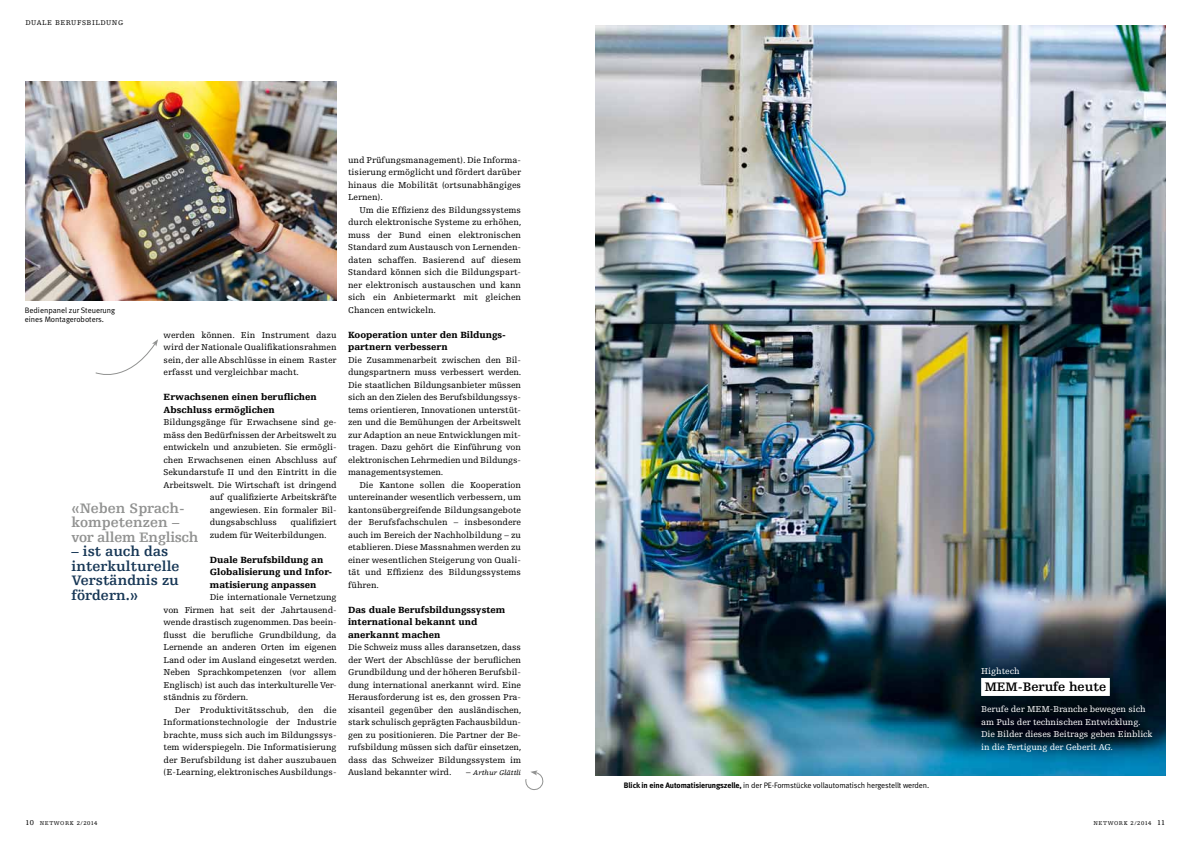
<style>
.page{position:relative;width:1191px;height:842px;background:#fff}
.page>*{position:absolute;margin:0;border:0;box-sizing:border-box;transform-origin:0 0}
.t1{font:700 14.5px/14.5px "Egyptienne F";color:#173756}
.t2{font:700 14.5px/14.5px "Egyptienne F";letter-spacing:-.005em;color:#919291}
.t3{font:700 13px "Egyptienne F";letter-spacing:-.005em;color:#000}
.t4{font:900 9.5px/12.5px "Egyptienne F";color:#000}
.t5{font:9px/12.5px "Egyptienne F";letter-spacing:-.01em;color:#000;text-align:justify}
.t6{font:9px/12.5px "Egyptienne F";letter-spacing:-.01em;color:#fff}
.t7{font:7.9px/9.4px "Meta Normal LF";letter-spacing:-.01em;color:#000}
.t8{font:7.3px "Egyptienne F";letter-spacing:.07em;color:#000}
.t9{font:italic 7.3px "Egyptienne F";color:#000}
.t10{font:5.9px "Egyptienne F";letter-spacing:.1em;color:#000}
.s1{font-style:normal;font-size:9px}
.s2{font-family:"Meta Bold LF"}
.s3{font-size:7.5px}
</style>
<div class="page">
<svg style="left:95px;top:339px;width:63px;height:36px"></svg>
<img style="left:26px;top:82px;width:311px;height:218px">
<svg style="left:525px;top:770px;width:19px;height:20px"></svg>
<img style="left:595px;top:25px;width:570px;height:750px">
<div style="left:981px;top:678px;width:128px;height:18px;background:#fff"></div>
<p class="t8" style="left:25px;top:19px;width:52px">Duale Be rufsbi</p>
<p class="t8" style="left:95px;top:19px;width:28px">ldung</p>
<p class="t7" style="left:25px;top:305px;width:92px">Bedienpanel zur Steuerung eines Montageroboters.</p>
<p class="t5" style="left:164px;top:328px;width:174px">werden können. Ein Instrument dazu wird der Nationale Qualifikationsrahmen sein, der alle Abschlüsse in einem Raster erfasst und vergleichbar macht.</p>
<p class="t4" style="left:164px;top:391px;width:155px">Erwachsenen einen beruflichen<br>Abschluss ermöglichen</p>
<p class="t5" style="left:164px;top:416px;width:174px">Bildungsgänge für Erwachsene sind ge-</p>
<p class="t5" style="left:164px;top:428px;width:174px">mäss den Bedürfnissen der Arbeitswelt zu</p>
<p class="t5" style="left:164px;top:441px;width:174px">entwickeln und anzubieten. Sie ermögli-</p>
<p class="t5" style="left:164px;top:453px;width:174px">chen Erwachsenen einen Abschluss auf</p>
<p class="t5" style="left:164px;top:466px;width:174px">Sekundarstufe II und den Eintritt in die</p>
<p class="t5" style="left:164px;top:478px;width:174px">Arbeitswelt. Die Wirtschaft ist dringend</p>
<p class="t5" style="left:210px;top:491px;width:128px">auf qualifizierte Arbeitskräfte</p>
<p class="t5" style="left:210px;top:503px;width:128px">angewiesen. Ein formaler Bil-</p>
<p class="t5" style="left:210px;top:516px;width:69px">dungsabschluss</p>
<h1 class="t2" style="left:72px;top:501px;width:128px">«Neben Sprach&shy;kompetenzen – vor allem Englisch</h1>
<h1 class="t1" style="left:72px;top:544px;width:109px">– ist auch das interkulturelle<br>Verständnis zu fördern.»</h1>
<p class="t5" style="left:210px;top:516px;width:128px;text-indent:81px">qualifiziert zudem für Weiterbildungen.</p>
<p class="t4" style="left:210px;top:553px;width:124px">Duale Berufsbildung an<br>Globalisierung und Infor&shy;matisierung anpassen</p>
<p class="t5" style="left:164px;top:591px;width:175px;text-align:left;text-indent:46px">Die internationale Vernetzung von Firmen hat seit der Jahrtausend&shy;wende drastisch zugenommen. Das beein&shy;flusst die berufliche Grundbildung, da Lernende an anderen Orten im eigenen Land oder im Ausland eingesetzt werden.<br>Neben Sprachkompetenzen (vor allem Englisch) ist auch das interkulturelle Ver&shy;ständnis zu fördern.</p>
<p class="t5" style="left:164px;top:703px;width:174px;text-indent:11px">Der Produktivitätsschub, den die Informationstechnologie der Industrie brachte, muss sich auch im Bildungssys&shy;tem widerspiegeln. Die Informatisierung der Berufsbildung ist daher auszubauen (E-Learning, elektronisches Ausbildungs-</p>
<p class="t5" style="left:348px;top:153px;width:174px">und Prüfungsmanagement). Die Informa&shy;tisierung ermöglicht und fördert darüber hinaus die Mobilität (ortsunabhängiges Lernen).</p>
<p class="t5" style="left:348px;top:203px;width:175px;text-indent:11px">Um die Effizienz des Bildungssystems durch elektronische Systeme zu erhöhen, muss der Bund einen elektronischen Standard zum Austausch von Lernenden&shy;daten schaffen. Basierend auf diesem Standard können sich die Bildungspart&shy;ner elektronisch austauschen und kann sich ein Anbietermarkt mit gleichen Chancen entwickeln.</p>
<p class="t4" style="left:348px;top:328px;width:159px">Kooperation unter den Bildungs&shy;partnern verbessern</p>
<p class="t5" style="left:348px;top:353px;width:175px">Die Zusammenarbeit zwischen den Bil&shy;dungspartnern muss verbessert werden.<br>Die staatlichen Bildungsanbieter müssen sich an den Zielen des Berufsbildungssys&shy;tems orientieren, Innovationen unterstüt&shy;zen und die Bemühungen der Arbeitswelt zur Adaption an neue Entwicklungen mit&shy;tragen. Dazu gehört die Einführung von elektronischen Lehrmedien und Bildungs&shy;managementsystemen.</p>
<p class="t5" style="left:348px;top:478px;width:174px;text-indent:11px">Die Kantone sollen die Kooperation untereinander wesentlich verbessern, um kantonsübergreifende Bildungsangebote der Berufsfachschulen – insbesondere auch im Bereich der Nachholbildung – zu etablieren. Diese Massnahmen werden zu einer wesentlichen Steigerung von Quali&shy;tät und Effizienz des Bildungssystems führen.</p>
<p class="t4" style="left:348px;top:603px;width:159px">Das duale Berufsbildungssystem international bekannt und anerkannt machen</p>
<p class="t5" style="left:348px;top:641px;width:175px">Die Schweiz muss alles daransetzen, dass der Wert der Abschlüsse der beruflichen Grundbildung und der höheren Berufsbil&shy;dung international anerkannt wird. Eine Herausforderung ist es, den grossen Pra&shy;xisanteil gegenüber den ausländischen, stark schulisch geprägten Fachausbildun&shy;gen zu positionieren. Die Partner der Be&shy;rufsbildung müssen sich dafür einsetzen, dass das Schweizer Bildungssystem im Ausland bekannter wird.</p>
<p class="t9" style="left:466px;top:769px;width:56px"><span class="s1">–</span> Arthur Glättli</p>
<p class="t7" style="left:624px;top:780px;width:307px"><span class="s2">Blick in eine Automatisierungszelle,</span> in der PE-Formstücke vollautomatisch hergestellt werden.</p>
<p class="t6" style="left:981px;top:665px;width:40px">Hightech</p>
<h2 class="t3" style="left:984px;top:679px;width:123px">MEM-Berufe heute</h2>
<p class="t6" style="left:981px;top:703px;width:173px">Berufe der MEM-Branche bewegen sich am Puls der technischen Entwicklung.<br>Die Bilder dieses Beitrags geben Einblick in die Fertigung der Geberit AG.</p>
<p class="t10" style="left:26px;top:820px;width:73px"><span class="s3">10</span> NETWORK 2/2014</p>
<p class="t10" style="left:1093px;top:820px;width:73px">NETWORK 2/2014 <span class="s3">11</span></p>
</div>
